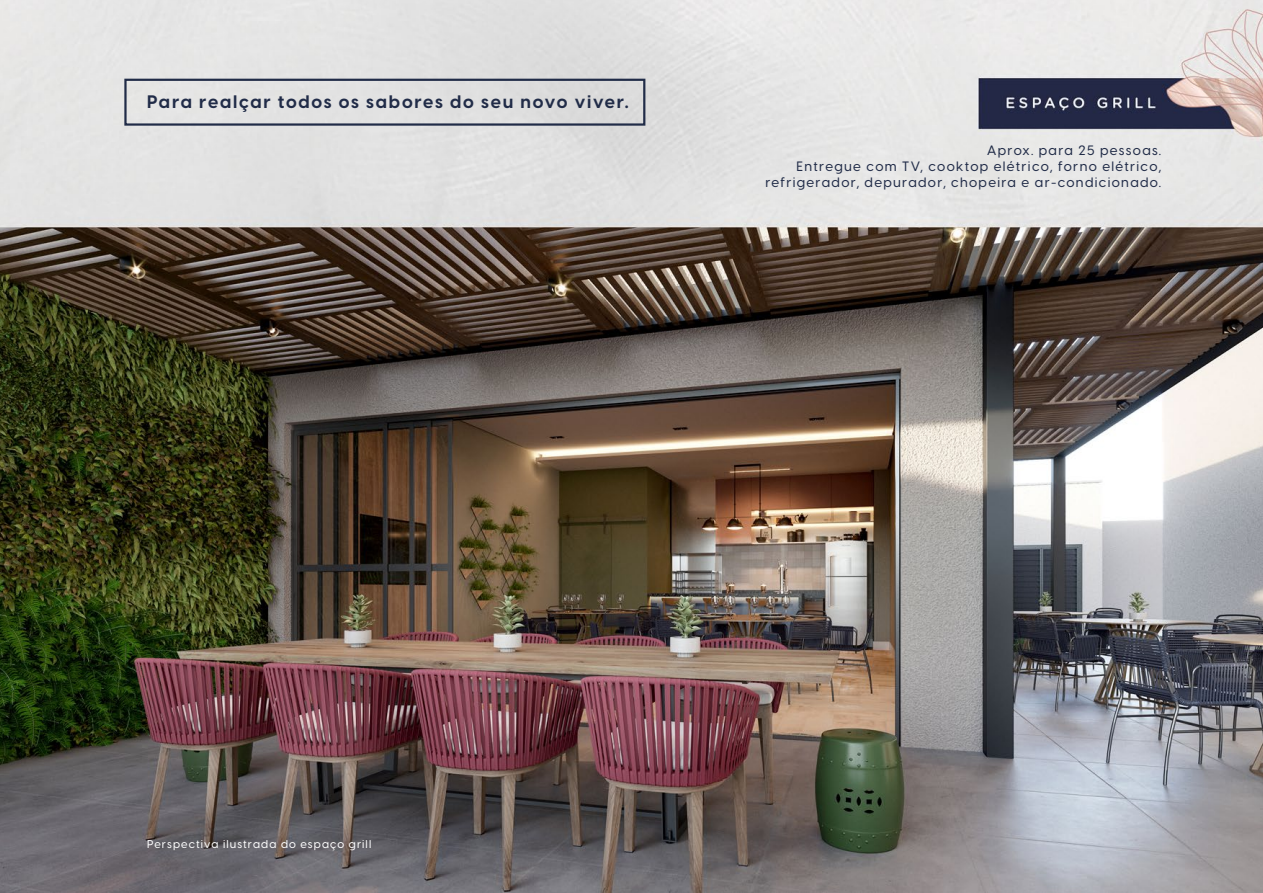
<style>
.page{position:relative;width:1263px;height:893px;background:#fff}
.page>*{position:absolute;margin:0;border:0;box-sizing:border-box;transform-origin:0 0}
.t1{font:700 17.85px "Visby CF";letter-spacing:.1em;color:#212c48}
.t2{font:500 13.35px/16px "Visby CF";letter-spacing:.1em;color:#212c48;text-align:right}
.t3{font:500 11.1px "Visby CF";letter-spacing:.1em;color:#fff}
</style>
<div class="page">
<img style="left:0;top:0;width:1263px;height:893px">
<div style="left:124px;top:79px;width:521px;height:47px;border:2px solid #212c48"></div>
<h1 class="t1" style="left:147px;top:90px;width:483px">Para realçar todos os sabores do seu novo viver.</h1>
<p class="t2" style="left:765px;top:142px;width:397px">Aprox. para 25 pessoas.<br>Entregue com TV, cooktop elétrico, forno elétrico, refrigerador, depurador, chopeira e ar-condicionado.</p>
<p class="t3" style="left:147px;top:837px;width:226px">Perspectiva ilustrada do espaço grill</p>
</div>
